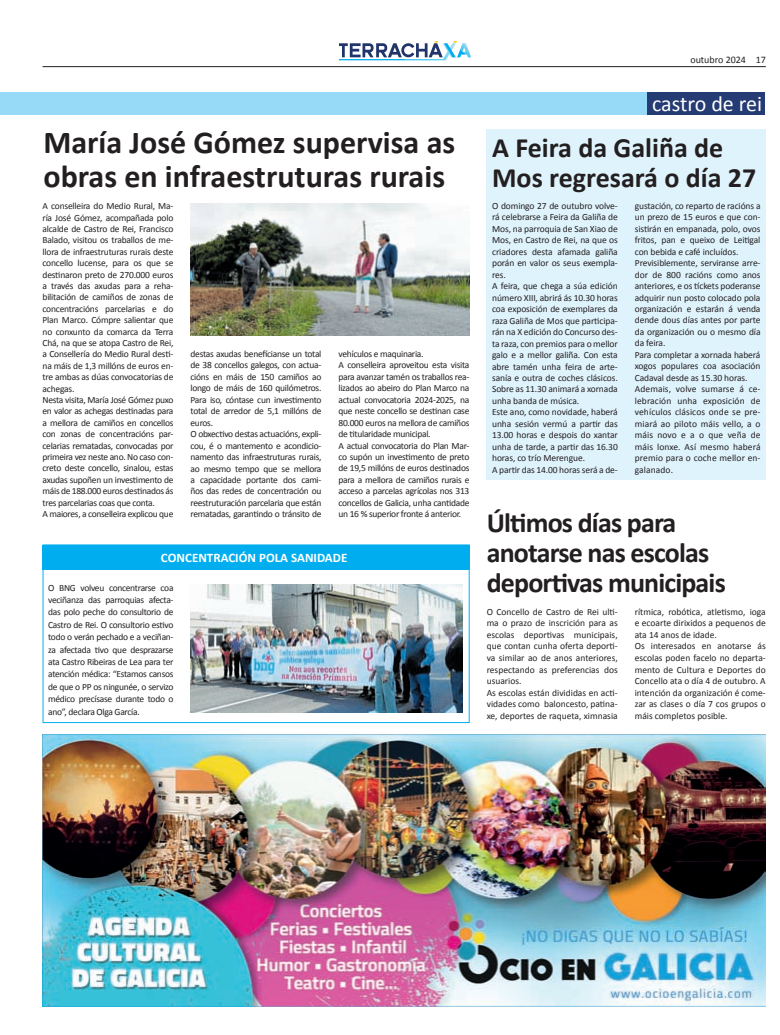
<style>
.page{position:relative;width:780px;height:1035px;background:#fff}
.page>*{position:absolute;margin:0;border:0;box-sizing:border-box;transform-origin:0 0}
.t1{font:700 32px/34px "Calibri";color:#231f20}
.t2{font:700 28px/30px "Calibri";letter-spacing:-.03em;color:#231f20}
.t3{font:700 28px/30px "Calibri";color:#231f20}
.t4{font:22px "Calibri";letter-spacing:-.005em;color:#fff}
.t5{font:700 13px "Calibri";color:#fff}
.t6{font:10px "Calibri";color:#231f20}
.t7{font:9.5px/11.5px "Calibri";letter-spacing:-.02em;color:#231f20}
.t8{font:9.5px/11.6px "Calibri";color:#231f20}
</style>
<div class="page">
<hr style="left:43px;top:66px;width:722px;height:1px;background:#231f20">
<svg style="left:339px;top:41px;width:131px;height:19px"></svg>
<div style="left:0;top:92px;width:764px;height:22px;background:#97daf8"></div>
<div style="left:647px;top:92px;width:117px;height:22px;background:#253b73"></div>
<img style="left:190px;top:204px;width:279px;height:131px">
<div style="left:486px;top:129px;width:280px;height:351px;background:#dff3fc"></div>
<svg style="left:42px;top:544px;width:428px;height:179px"></svg>
<div style="left:43px;top:545px;width:426px;height:24px;background:#00aeef"></div>
<img style="left:190px;top:584px;width:272px;height:128px">
<img style="left:43px;top:734px;width:722px;height:272px">
<h1 class="t1" style="left:43px;top:124px;width:413px">María José Gómez supervisa as obras en infraestruturas rurais</h1>
<p class="t7" style="left:43px;top:200px;width:132px">A conselleira do Medio Rural, Ma&shy;ría José Gómez, acompañada polo alcalde de Castro de Rei, Francisco Balado, visitou os traballos de me&shy;llora de infraestruturas rurais deste concello lucense, para os que se destinaron preto de 270.000 euros a través das axudas para a reha&shy;bilitación de camiños de zonas de concentracións parcelarias e do Plan Marco. Cómpre salientar que no conxunto da comarca da Terra Chá, na que se atopa Castro de Rei, a Consellería do Medio Rural desti&shy;na máis de 1,3 millóns de euros en&shy;tre ambas as dúas convocatorias de achegas.<br>Nesta visita, María José Gómez puxo en valor as achegas destinadas para a mellora de camiños en concellos con zonas de concentracións par&shy;celarias rematadas, convocadas por primeira vez neste ano. No caso con&shy;creto deste concello, sinalou, estas axudas supoñen un investimento de máis de 188.000 euros destinados ás tres parcelarias coas que conta.<br>A maiores, a conselleira explicou que</p>
<p class="t7" style="left:190px;top:347px;width:132px">destas axudas benefícianse un total de 38 concellos galegos, con actua&shy;cións en máis de 150 camiños ao longo de máis de 160 quilómetros.<br>Para iso, cóntase cun investimento total de arredor de 5,1 millóns de euros.<br>O obxectivo destas actuacións, expli&shy;cou, é o mantemento e acondicio&shy;namento das infraestruturas rurais, ao mesmo tempo que se mellora a capacidade portante dos cami&shy;ños das redes de concentración ou reestruturación parcelaria que están rematadas, garantindo o tránsito de</p>
<p class="t7" style="left:338px;top:347px;width:132px">vehículos e maquinaria.<br>A conselleira aproveitou esta visita para avanzar tamén os traballos rea&shy;lizados ao abeiro do Plan Marco na actual convocatoria 2024-2025, na que neste concello se destinan case 80.000 euros na mellora de camiños de titularidade municipal.<br>A actual convocatoria do Plan Mar&shy;co supón un investimento de preto de 19,5 millóns de euros destinados para a mellora de camiños rurais e acceso a parcelas agrícolas nos 313 concellos de Galicia, unha cantidade un 16 % superior fronte á anterior.</p>
<h3 class="t5" style="left:161px;top:550px;width:188px">CONCENTRACIÓN POLA SANIDADE</h3>
<p class="t7" style="left:48px;top:581px;width:127px;line-height:12.4px;text-align:justify">O BNG volveu concentrarse coa veciñanza das parroquias afecta&shy;das polo peche do consultorio de Castro de Rei. O consultorio estivo todo o verán pechado e a veciñan&shy;za afectada tivo que desprazarse ata Castro Ribeiras de Lea para ter atención médica: “Estamos cansos de que o PP os ningunée, o servizo médico precísase durante todo o ano”, declara Olga García.</p>
<p class="t6" style="left:690px;top:54px;width:77px">outubro 2024 17</p>
<h3 class="t4" style="left:652px;top:90px;width:111px">castro de rei</h3>
<h2 class="t3" style="left:492px;top:131px;width:266px">A Feira da Galiña de<br>Mos regresará o día 27</h2>
<p class="t7" style="left:492px;top:199px;width:127px">O domingo 27 de outubro volve&shy;rá celebrarse a Feira da Galiña de<br>Mos, na parroquia de San Xiao de<br>Mos, en Castro de Rei, na que os criadores desta afamada galiña porán en valor os seus exempla&shy;res.<br>A feira, que chega a súa edición número XIII, abrirá ás 10.30 horas coa exposición de exemplares da raza Galiña de Mos que participa&shy;rán na X edición do Concurso des&shy;ta raza, con premios para o mellor galo e a mellor galiña. Con esta abre tamén unha feira de arte&shy;sanía e outra de coches clásicos.<br>Sobre as 11.30 animará a xornada unha banda de música.<br>Este ano, como novidade, haberá unha sesión vermú a partir das<br>13.00 horas e despois do xantar unha de tarde, a partir das 16.30 horas, co trío Merengue.<br>A partir das 14.00 horas será a de-</p>
<p class="t7" style="left:634px;top:199px;width:127px">gustación, co reparto de racións a un prezo de 15 euros e que con&shy;sistirán en empanada, polo, ovos fritos, pan e queixo de Leitigal con bebida e café incluídos.<br>Previsiblemente, serviranse arre&shy;dor de 800 racións como anos anteriores, e os tíckets poderanse adquirir nun posto colocado pola organización e estarán á venda dende dous días antes por parte da organización ou o mesmo día da feira.<br>Para completar a xornada haberá xogos populares coa asociación<br>Cadaval desde as 15.30 horas.<br>Ademais, volve sumarse á ce&shy;lebración unha exposición de vehículos clásicos onde se pre&shy;miará ao piloto máis vello, a o máis novo e a o que veña de máis lonxe. Así mesmo haberá premio para o coche mellor en&shy;galanado.</p>
<h2 class="t2" style="left:486px;top:506px;width:241px">Últimos días para anotarse nas escolas deportivas municipais</h2>
<p class="t8" style="left:486px;top:605px;width:132px">O Concello de Castro de Rei ulti&shy;ma o prazo de inscrición para as escolas deportivas municipais, que contan cunha oferta deporti&shy;va similar ao de anos anteriores, respectando as preferencias dos usuarios.<br>As escolas están divididas en acti&shy;vidades como baloncesto, patina&shy;xe, deportes de raqueta, ximnasia</p>
<p class="t8" style="left:634px;top:605px;width:132px">rítmica, robótica, atletismo, ioga e ecoarte dirixidos a pequenos de ata 14 anos de idade.<br>Os interesados en anotarse ás escolas poden facelo no departa&shy;mento de Cultura e Deportes do<br>Concello ata o día 4 de outubro. A intención da organización é come&shy;zar as clases o día 7 cos grupos o máis completos posible.</p>
</div>
